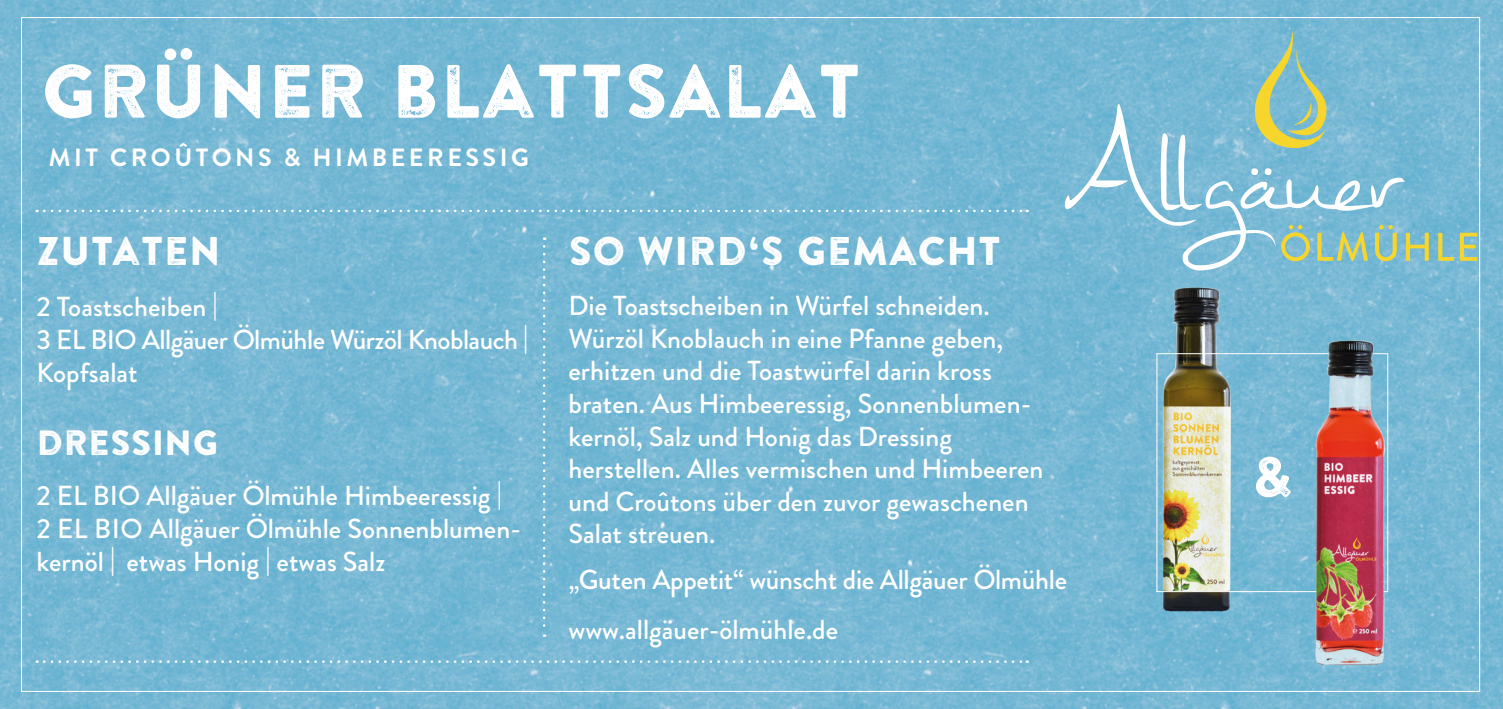
<style>
.page{position:relative;width:1503px;height:709px;background:#fff}
.page>*{position:absolute;margin:0;border:0;box-sizing:border-box;transform-origin:0 0}
.t1{font:75.25px "Brandon Printed One";color:#fff}
.t2{font:56.5px "Brandon Printed One";color:#fff}
.t3{font:40px "Brandon Printed One";color:#fff}
.t4{font:35px "Brandon Printed One";color:#fff}
.t5{font:500 27.5px/32.5px "Brandon Grotesque";color:#fff}
.t6{font:500 27.5px "Brandon Grotesque";letter-spacing:-.02em;color:#fff}
.t7{font:700 25px "Brandon Grotesque";letter-spacing:.14em;color:#fff}
</style>
<div class="page">
<img style="left:0;top:0;width:1502px;height:709px">
<svg style="left:44px;top:660px;width:983px;height:3px;background:#96c8de"></svg>
<svg style="left:1064px;top:30px;width:413px;height:240px;background:#83bdcf"></svg>
<div style="left:1251px;top:168px;width:7px;height:7px;background:#fff;border-radius:50%"></div>
<div style="left:1264px;top:168px;width:7px;height:7px;background:#fff;border-radius:50%"></div>
<svg style="left:44px;top:210px;width:983px;height:2px"></svg>
<svg style="left:543px;top:246px;width:2px;height:391px"></svg>
<img style="left:1061px;top:263px;width:269px;height:372px">
<img style="left:1215px;top:317px;width:269px;height:372px">
<p class="t1" style="left:41px;top:44px;width:822px">GRÜNER BLATTSALAT</p>
<p class="t7" style="left:49px;top:140px;width:481px">MIT CROÛTONS &amp; HIMBEERESSIG</p>
<p class="t3" style="left:37px;top:226px;width:186px">ZUTATEN</p>
<p class="t5" style="left:37px;top:291px;width:183px">2 Toastscheiben |</p>
<p class="t6" style="left:37px;top:320px;width:493px">3 EL BIO Allgäuer Ölmühle Würzöl Knoblauch |</p>
<p class="t5" style="left:37px;top:357px;width:103px">Kopfsalat</p>
<p class="t4" style="left:37px;top:420px;width:184px">DRESSING</p>
<p class="t5" style="left:37px;top:480px;width:467px">2 EL BIO Allgäuer Ölmühle Himbeeressig |</p>
<p class="t5" style="left:37px;top:513px;width:486px">2 EL BIO Allgäuer Ölmühle Sonnenblumen-</p>
<p class="t5" style="left:37px;top:546px;width:350px">kernöl | etwas Honig | etwas Salz</p>
<p class="t3" style="left:568px;top:226px;width:434px">SO WIRD‘S GEMACHT</p>
<p class="t5" style="left:568px;top:290px;width:423px">Die Toastscheiben in Würfel schneiden.</p>
<p class="t5" style="left:568px;top:323px;width:436px">Würzöl Knoblauch in eine Pfanne geben,</p>
<p class="t5" style="left:568px;top:355px;width:425px">erhitzen und die Toastwürfel darin kross</p>
<p class="t5" style="left:568px;top:388px;width:464px">braten. Aus Himbeeressig, Sonnenblumen&shy;kernöl, Salz und Honig das Dressing</p>
<p class="t5" style="left:568px;top:453px;width:476px">herstellen. Alles vermischen und Himbeeren und Croûtons über den zuvor gewaschenen<br>Salat streuen.</p>
<p class="t5" style="left:568px;top:563px;width:500px">„Guten Appetit“ wünscht die Allgäuer Ölmühle</p>
<p class="t5" style="left:568px;top:614px;width:271px">www.allgäuer-ölmühle.de</p>
<p class="t2" style="left:1252px;top:441px;width:42px">&amp;</p>
</div>
